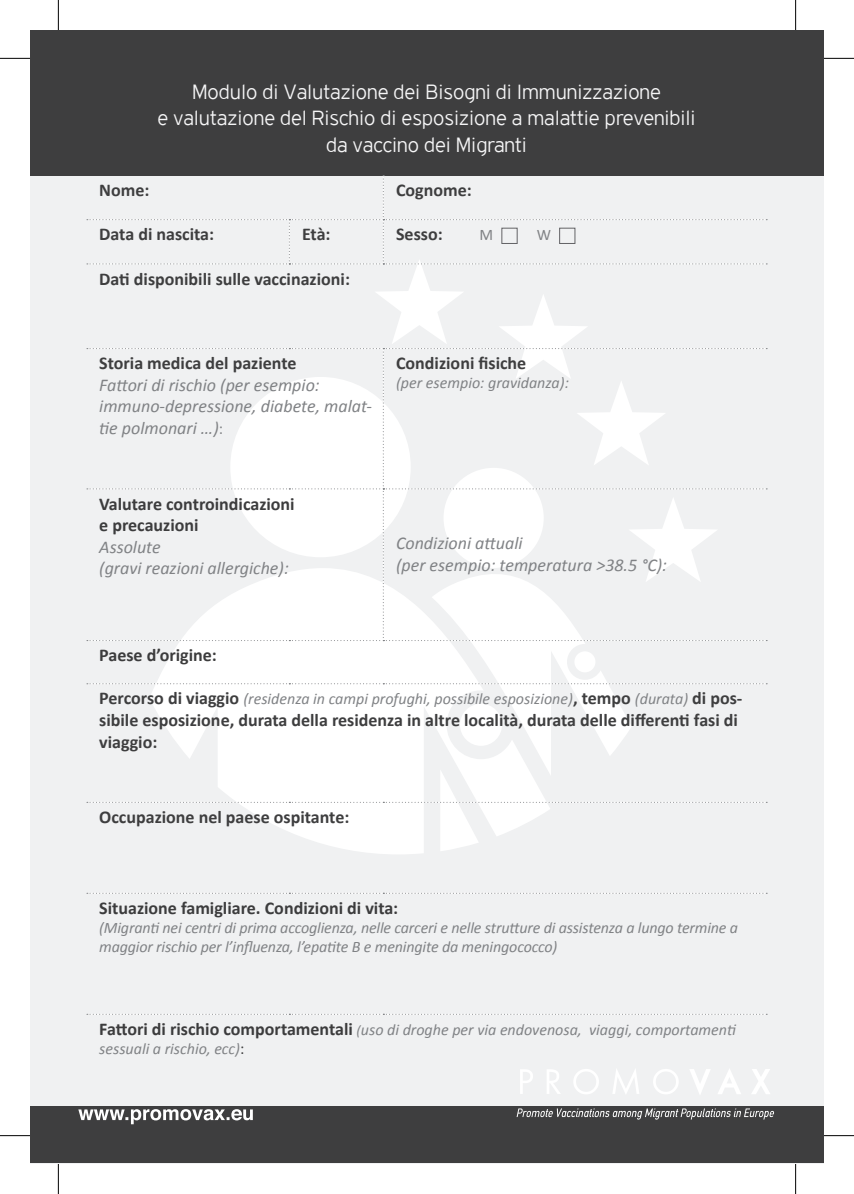
<style>
.page{position:relative;width:854px;height:1194px;background:#fff}
.page>*{position:absolute;margin:0;border:0;box-sizing:border-box;transform-origin:0 0}
.t1{font:300 22px/26.4px "PF Highway Gothic";color:#f5f5f6;text-align:center}
.t2{font:700 18px/21.6px "Calibri";color:#3e3e3f}
.t3{font:italic 18px/21.6px "Calibri";color:#808285}
.t4{font:700 18px/21.6px "Calibri";color:#3c3c3d}
.t5{font:italic 16px/19.2px "Calibri";letter-spacing:-.01em;color:#808285}
.t6{font:16px "Calibri";color:#808285}
.s1{font-style:normal;font-size:16px}
.s2{font-weight:700;font-style:normal;font-size:18px;color:#3e3e3f}
.s3{font-weight:700;font-style:normal;font-size:18px;color:#3c3c3d}
.s4{font-size:14.2px}
.s5{font-style:normal;color:#3c3c3d}
</style>
<div class="page">
<div style="left:30px;top:30px;width:794px;height:1134px;background:#f0f1f2"></div>
<div style="left:30px;top:30px;width:794px;height:145px;background:#3e3e3f"></div>
<div style="left:30px;top:1106px;width:794px;height:57px;background:#3e3e3f"></div>
<svg style="left:516px;top:1108px;width:258px;height:11px"></svg>
<svg style="left:520px;top:1069px;width:13px;height:25px"></svg>
<svg style="left:547px;top:1069px;width:13px;height:25px"></svg>
<svg style="left:574px;top:1069px;width:25px;height:25px"></svg>
<svg style="left:613px;top:1069px;width:26px;height:25px"></svg>
<svg style="left:653px;top:1069px;width:26px;height:25px"></svg>
<svg style="left:690px;top:1069px;width:20px;height:25px"></svg>
<svg style="left:718px;top:1069px;width:23px;height:25px"></svg>
<svg style="left:752px;top:1069px;width:18px;height:25px"></svg>
<svg style="left:78px;top:1109px;width:175px;height:15px"></svg>
<svg style="left:150px;top:641px;width:282px;height:213px;fill:#fff"></svg>
<svg style="left:432px;top:641px;width:199px;height:128px;fill:#fff"></svg>
<svg style="left:87px;top:175px;width:680px;height:466px"></svg>
<svg style="left:87px;top:683px;width:680px;height:1px"></svg>
<svg style="left:87px;top:769px;width:680px;height:82px"></svg>
<svg style="left:87px;top:893px;width:680px;height:1px"></svg>
<svg style="left:87px;top:1014px;width:680px;height:1px"></svg>
<div style="left:501px;top:228px;width:16px;height:16px;border:1px solid #636366"></div>
<div style="left:559px;top:228px;width:16px;height:16px;border:1px solid #636366"></div>
<svg style="left:0;top:57px;width:30px;height:1px"></svg>
<svg style="left:824px;top:57px;width:30px;height:1px"></svg>
<svg style="left:0;top:1136px;width:30px;height:1px"></svg>
<svg style="left:824px;top:1136px;width:30px;height:1px"></svg>
<svg style="left:57px;top:0;width:1px;height:30px"></svg>
<svg style="left:57px;top:1164px;width:1px;height:30px"></svg>
<svg style="left:796px;top:0;width:1px;height:30px"></svg>
<svg style="left:796px;top:1164px;width:1px;height:30px"></svg>
<hr style="left:0;top:58px;width:30px;height:1px;background:#000">
<hr style="left:824px;top:58px;width:30px;height:1px;background:#000">
<hr style="left:0;top:1135px;width:30px;height:1px;background:#000">
<hr style="left:824px;top:1135px;width:30px;height:1px;background:#000">
<hr style="left:58px;top:0;width:1px;height:30px;background:#000">
<hr style="left:58px;top:1164px;width:1px;height:30px;background:#000">
<hr style="left:795px;top:0;width:1px;height:30px;background:#000">
<hr style="left:795px;top:1164px;width:1px;height:30px;background:#000">
<h1 class="t1" style="left:158px;top:78px;width:539px">Modulo di Valutazione dei Bisogni di Immunizzazione<br>e valutazione del Rischio di esposizione a malattie prevenibili da vaccino dei Migranti</h1>
<p class="t2" style="left:99px;top:179px;width:52px">Nome:</p>
<p class="t2" style="left:396px;top:179px;width:77px">Cognome:</p>
<p class="t2" style="left:99px;top:224px;width:116px">Data di nascita:</p>
<p class="t2" style="left:302px;top:224px;width:30px">Età:</p>
<p class="t2" style="left:396px;top:224px;width:48px">Sesso:</p>
<p class="t6" style="left:479px;top:225px;width:15px">M</p>
<p class="t6" style="left:536px;top:225px;width:16px">W</p>
<p class="t2" style="left:99px;top:268px;width:252px">Dati disponibili sulle vaccinazioni:</p>
<p class="t2" style="left:99px;top:352px;width:199px">Storia medica del paziente</p>
<p class="t3" style="left:99px;top:373px;width:274px">Fattori di rischio (per esempio: immuno-depressione, diabete, malat&shy;tie polmonari …)<span class="s1">:</span></p>
<p class="t2" style="left:396px;top:352px;width:132px">Condizioni fisiche</p>
<p class="t5" style="left:396px;top:373px;width:174px">(per esempio: gravidanza):</p>
<p class="t4" style="left:99px;top:493px;width:197px">Valutare controindicazioni e precauzioni</p>
<p class="t3" style="left:99px;top:535px;width:191px">Assolute<br>(gravi reazioni allergiche):</p>
<p class="t3" style="left:396px;top:531px;width:272px">Condizioni attuali<br>(per esempio: temperatura &gt;38.5 °C):</p>
<p class="t4" style="left:99px;top:644px;width:119px">Paese d’origine:</p>
<p class="t5" style="left:99px;top:689px;width:644px"><span class="s2">Percorso di viaggio</span> (residenza in campi profughi, possibile esposizione)<span class="s2">, tempo</span> (durata) <span class="s2">di pos-</span></p>
<p class="t2" style="left:99px;top:709px;width:640px">sibile esposizione, durata della residenza in altre località, durata delle differenti fasi di viaggio:</p>
<p class="t2" style="left:99px;top:806px;width:252px">Occupazione nel paese ospitante:</p>
<p class="t4" style="left:99px;top:897px;width:300px">Situazione famigliare. Condizioni di vita:</p>
<p class="t5" style="left:99px;top:918px;width:640px">(Migranti nei centri di prima accoglienza, nelle carceri e nelle strutture di assistenza a lungo termine a maggior rischio per l’influenza, l’epatite B e meningite da meningococco)</p>
<p class="t5" style="left:99px;top:1019px;width:638px"><span class="s3">Fattori di rischio comportamentali</span> <span class="s4">(</span>uso di droghe per via endovenosa, viaggi, comportamenti sessuali a rischio, ecc)<span class="s5">:</span></p>
</div>
